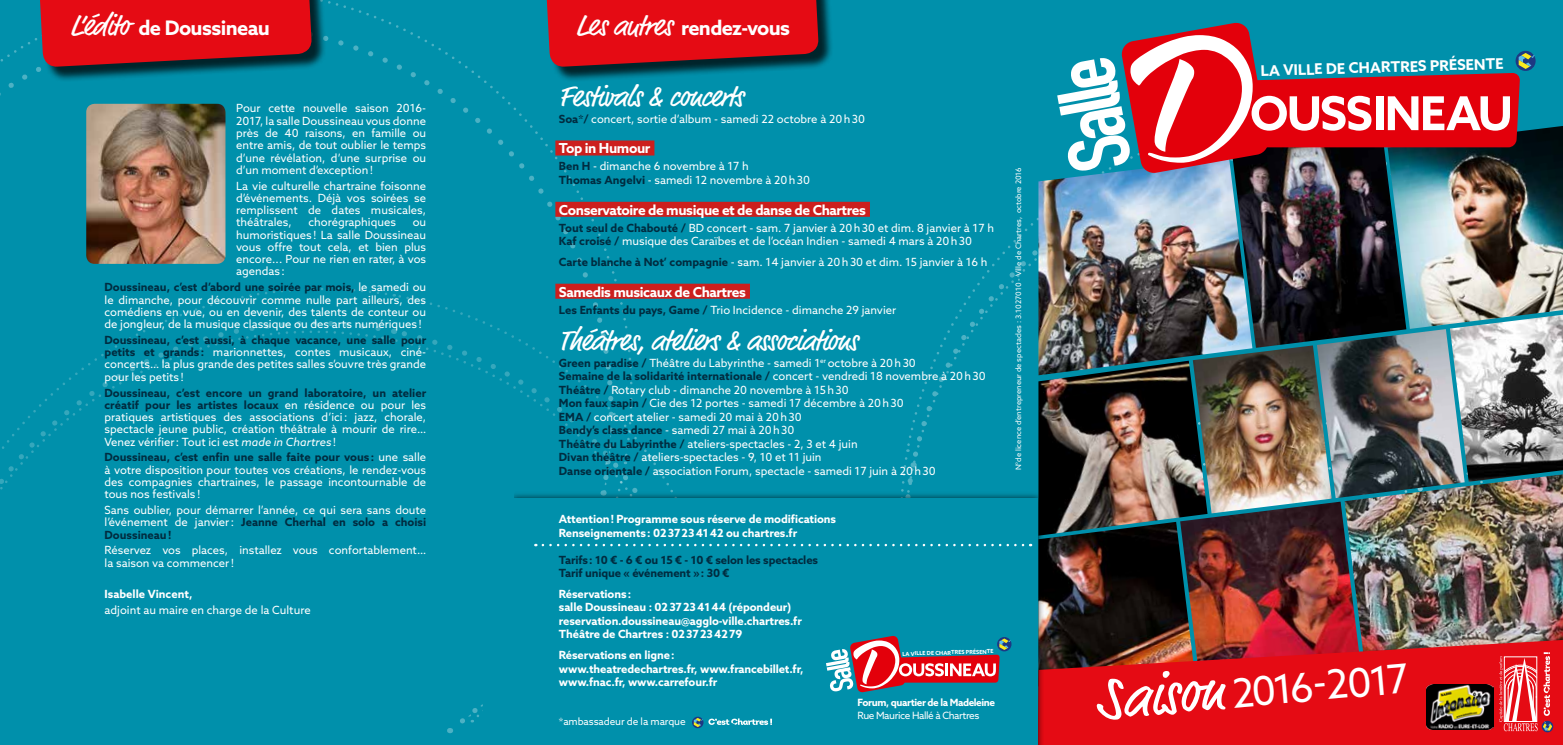
<style>
.page{position:relative;width:1563px;height:745px;background:#fff}
.page>*{position:absolute;margin:0;border:0;box-sizing:border-box;transform-origin:0 0}
.t1{font:40px "Azo Sans";color:#fff}
.t2{font:30px "Market OT";letter-spacing:-.03em;color:#fff}
.t3{font:700 20px "Azo Sans";letter-spacing:-.03em;color:#fff}
.t4{font:700 14.75px "Azo Sans";color:#fff}
.t5{font:700 13.75px "Azo Sans";letter-spacing:-.03em;color:#fff}
.t6{font:11.25px/12.2px "Azo Sans";color:#fff;text-align:justify}
.t7{font:700 11.25px/13.5px "Azo Sans";letter-spacing:-.01em;color:#fff}
.t8{font:700 11.25px/13.5px "Azo Sans";letter-spacing:-.01em;color:#002c40}
.t9{font:700 10px "Azo Sans";letter-spacing:-.04em;color:#fff}
.t10{font:10px "Azo Sans";letter-spacing:-.035em;color:#fff}
.t11{font:10px "Azo Sans";letter-spacing:-.01em;color:#fff}
.t12{font:7.5px "Azo Sans";color:#fff}
.t13{font:700 5.5px "Azo Sans";color:#fff}
.s1{font-family:"Market OT";font-weight:400;font-size:30px}
.s2{font-weight:700;color:#002c40}
.s3{font-style:italic}
.s4{font-family:"Market OT";font-size:60px}
</style>
<div class="page">
<div style="left:0;top:0;width:1563px;height:744px;background:#0090ab"></div>
<svg style="left:301px;top:27px;width:338px;height:422px"></svg>
<svg style="left:0;top:38px;width:290px;height:296px"></svg>
<svg style="left:0;top:744px;width:34px;height:1px"></svg>
<svg style="left:908px;top:217px;width:130px;height:231px"></svg>
<img style="left:1464px;top:329px;width:99px;height:145px">
<img style="left:1038px;top:375px;width:155px;height:146px">
<img style="left:1193px;top:347px;width:138px;height:154px">
<img style="left:1317px;top:329px;width:147px;height:169px">
<img style="left:1044px;top:521px;width:136px;height:118px">
<img style="left:1180px;top:501px;width:164px;height:138px">
<img style="left:1344px;top:474px;width:219px;height:165px">
<div style="left:39px;top:0;width:288px;height:82px;background:#000;opacity:.75"></div>
<svg style="left:36px;top:0;width:276px;height:67px;background:#c7121c"></svg>
<div style="left:545px;top:0;width:288px;height:82px;background:#000;opacity:.75"></div>
<svg style="left:543px;top:0;width:276px;height:67px;background:#c8121c"></svg>
<svg style="left:1044px;top:639px;width:455px;height:105px;background:#d21319"></svg>
<div style="left:555px;top:140px;width:99px;height:15px;background:#cc1f1d"></div>
<div style="left:555px;top:202px;width:315px;height:15px;background:#cc1f1d"></div>
<div style="left:555px;top:283px;width:195px;height:15px;background:#cc1f1d"></div>
<img style="left:86px;top:104px;width:139px;height:160px">
<div style="left:483px;top:401px;width:31px;height:343px;background:#0090ab"></div>
<img style="left:1252px;top:174px;width:154px;height:173px">
<img style="left:1387px;top:126px;width:176px;height:203px">
<img style="left:1038px;top:174px;width:214px;height:201px">
<img style="left:1426px;top:684px;width:67px;height:44px">
<div style="left:1515px;top:51px;width:20px;height:20px;background:#1d3983;border-radius:50%"></div>
<svg style="left:1057px;top:22px;width:477px;height:152px"></svg>
<img style="left:1499px;top:590px;width:64px;height:155px">
<svg style="left:449px;top:449px;width:582px;height:296px"></svg>
<h3 class="t3" style="left:69px;top:14px;width:202px"><span class="s1">L’édito</span> de Doussineau</h3>
<h3 class="t3" style="left:575px;top:14px;width:217px"><span class="s1">Les autres</span> rendez-vous</h3>
<p class="t6" style="left:236px;top:102px;width:192px">Pour cette nouvelle saison 2016- 2017, la salle Doussineau vous donne près de 40 raisons, en famille ou entre amis, de tout oublier le temps d’une révélation, d’une surprise ou d’un moment d’exception!</p>
<p class="t6" style="left:236px;top:179px;width:192px">La vie culturelle chartraine foisonne d’événements. Déjà vos soirées se remplissent de dates musicales, théâtrales,</p>
<p class="t6" style="left:308px;top:216px;width:89px">chorégraphiques</p>
<p class="t6" style="left:236px;top:216px;width:192px;text-indent:176px">ou humoristiques ! La salle Doussineau vous offre tout cela, et bien plus encore... Pour ne rien en rater, à vos agendas :</p>
<p class="t6" style="left:105px;top:281px;width:323px"><span class="s2">Doussineau, c’est d’abord une soirée par mois,</span> le samedi ou le dimanche, pour découvrir comme nulle part ailleurs, des comédiens en vue, ou en devenir, des talents de conteur ou de jongleur, de la musique classique ou des arts numériques!</p>
<p class="t6" style="left:105px;top:333px;width:323px"><span class="s2">Doussineau, c’est aussi, à chaque vacance, une salle pour petits et grands :</span> marionnettes, contes musicaux, ciné&shy;concerts… la plus grande des petites salles s’ouvre très grande pour les petits !</p>
<p class="t6" style="left:105px;top:386px;width:323px"><span class="s2">Doussineau, c’est encore un grand laboratoire, un atelier créatif pour les artistes locaux</span> en résidence ou pour les pratiques artistiques des associations d’ici: jazz, chorale, spectacle jeune public, création théâtrale à mourir de rire… Venez vérifier: Tout ici est <span class="s3">made in Chartres</span> !</p>
<p class="t6" style="left:105px;top:451px;width:323px"><span class="s2">Doussineau, c’est enfin une salle faite pour vous:</span> une salle à votre disposition pour toutes vos créations, le rendez-vous des compagnies chartraines, le passage incontournable de tous nos festivals !</p>
<p class="t6" style="left:105px;top:503px;width:323px">Sans oublier, pour démarrer l’année, ce qui sera sans doute l’événement de janvier: <span class="s2">Jeanne Cherhal en solo a choisi Doussineau!</span></p>
<p class="t6" style="left:105px;top:543px;width:323px">Réservez vos places, installez vous confortablement… la saison va commencer!</p>
<p class="t7" style="left:105px;top:587px;width:89px">Isabelle Vincent,</p>
<p class="t6" style="left:105px;top:603px;width:208px">adjoint au maire en charge de la Culture</p>
<h2 class="t2" style="left:559px;top:78px;width:186px">Festivals &amp; concerts</h2>
<p class="t6" style="left:559px;top:112px;width:308px"><span class="s2">Soa*/</span> concert, sortie d’album - samedi 22 octobre à 20h30</p>
<p class="t5" style="left:559px;top:139px;width:93px">Top in Humour</p>
<p class="t6" style="left:559px;top:159px;width:253px;line-height:13.5px"><span class="s2">Ben H</span> - dimanche 6 novembre à 17 h<br><span class="s2">Thomas Angelvi</span> - samedi 12 novembre à 20h30</p>
<p class="t5" style="left:559px;top:200px;width:309px">Conservatoire de musique et de danse de Chartres</p>
<p class="t6" style="left:559px;top:221px;width:436px;line-height:13.5px"><span class="s2">Tout seul de Chabouté /</span> BD concert - sam. 7 janvier à 20h30 et dim. 8 janvier à 17 h<br><span class="s2">Kaf croisé /</span> musique des Caraïbes et de l’océan Indien - samedi 4 mars à 20h30</p>
<p class="t6" style="left:559px;top:255px;width:430px"><span class="s2">Carte blanche à Not’ compagnie</span> - sam. 14 janvier à 20h30 et dim. 15 janvier à 16 h</p>
<p class="t5" style="left:559px;top:282px;width:189px">Samedis musicaux de Chartres</p>
<p class="t6" style="left:559px;top:303px;width:339px"><span class="s2">Les Enfants du pays, Game /</span> Trio Incidence - dimanche 29 janvier</p>
<h2 class="t2" style="left:559px;top:322px;width:301px">Théâtres, ateliers &amp; associations</h2>
<p class="t6" style="left:559px;top:355px;width:428px;line-height:13.5px;text-align:left"><span class="s2">Green paradise /</span> Théâtre du Labyrinthe - samedi 1<sup>er</sup> octobre à 20h30<br><span class="s2">Semaine de la solidarité internationale /</span> concert - vendredi 18 novembre à 20h30<br><span class="s2">Théâtre /</span> Rotary club - dimanche 20 novembre à 15h30<br><span class="s2">Mon faux sapin /</span> Cie des 12 portes - samedi 17 décembre à 20h30<br><span class="s2">EMA /</span> concert atelier - samedi 20 mai à 20h30<br><span class="s2">Bendy’s class dance</span> - samedi 27 mai à 20h30<br><span class="s2">Théâtre du Labyrinthe /</span> ateliers-spectacles - 2, 3 et 4 juin<br><span class="s2">Divan théâtre /</span> ateliers-spectacles - 9, 10 et 11 juin<br><span class="s2">Danse orientale /</span> association Forum, spectacle - samedi 17 juin à 20h30</p>
<p class="t7" style="left:559px;top:512px;width:279px">Attention! Programme sous réserve de modifications<br>Renseignements: 0237234142 ou chartres.fr</p>
<p class="t8" style="left:559px;top:552px;width:261px">Tarifs: 10 € - 6 € ou 15 € - 10 € selon les spectacles<br>Tarif unique « événement »: 30 €</p>
<p class="t7" style="left:559px;top:586px;width:244px">Réservations:<br>salle Doussineau : 0237234144 (répondeur) reservation.doussineau@agglo-ville.chartres.fr Théâtre de Chartres : 0237234279</p>
<p class="t7" style="left:559px;top:647px;width:246px">Réservations en ligne: www.theatredechartres.fr, www.francebillet.fr, www.fnac.fr, www.carrefour.fr</p>
<p class="t11" style="left:559px;top:714px;width:128px">*ambassadeur de la marque</p>
<p class="t13" style="left:902px;top:650px;width:93px;rotate:-2deg">LA VILLE DE CHARTRES PRÉSENTE</p>
<p class="t9" style="left:857px;top:695px;width:139px">Forum, quartier de la Madeleine</p>
<p class="t10" style="left:857px;top:708px;width:123px">Rue Maurice Hallé à Chartres</p>
<p class="t12" style="left:1013px;top:470px;width:304px;rotate:-90deg">N°de licence d’entrepreneur de spectacles : 3.1027010 - Ville de Chartres, octobre 2016</p>
<h3 class="t4" style="left:1260px;top:61px;width:244px;rotate:-2deg">LA VILLE DE CHARTRES PRÉSENTE</h3>
<h1 class="t1" style="left:1093px;top:678px;width:316px;rotate:-5deg"><span class="s4">Saison</span> 2016-2017</h1>
</div>
